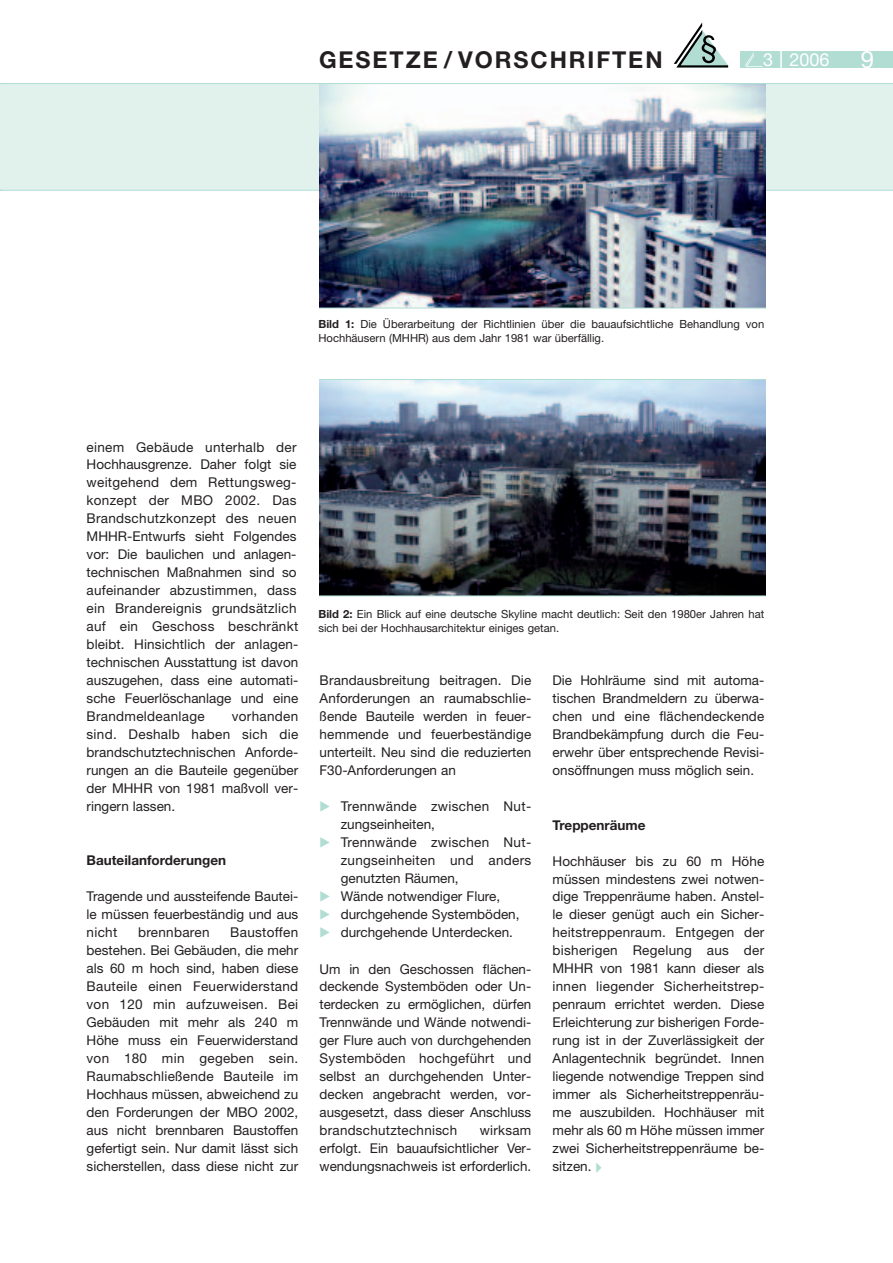
<style>
.page{position:relative;width:893px;height:1263px;background:#fff}
.page>*{position:absolute;margin:0;border:0;box-sizing:border-box;transform-origin:0 0}
.t1{font:24px "Helvetica Neue";color:#fff}
.t2{font:700 23.25px "Helvetica Neue";letter-spacing:.085em;color:#231f20}
.t3{font:18px "Helvetica Neue";color:#fff}
.t4{font:13.5px/18px "Helvetica Neue";color:#231f20;text-align:justify}
.t5{font:700 13.5px "Helvetica Neue";color:#231f20}
.t6{font:13.5px "Helvetica Neue";letter-spacing:.02em;color:#231f20}
.t7{font:11.25px/13.5px "Helvetica Neue";color:#231f20}
.s1{font-weight:700}
.s2{font-family:"European Pi Three";font-size:12px;color:#b1ddd3}
</style>
<div class="page">
<svg style="left:674px;top:22px;width:54px;height:45px"></svg>
<div style="left:740px;top:51px;width:152px;height:17px;background:#b1ddd3"></div>
<svg style="left:745px;top:52px;width:17px;height:15px"></svg>
<div style="left:0;top:84px;width:892px;height:106px;background:#e1f2ed"></div>
<hr style="left:0;top:190px;width:892px;height:1px;background:#b1ddd3">
<svg style="left:780px;top:51px;width:1px;height:17px"></svg>
<img style="left:319px;top:84px;width:446px;height:224px">
<img style="left:319px;top:380px;width:446px;height:215px">
<hr style="left:319px;top:379px;width:446px;height:1px;background:#b1ddd3">
<hr style="left:319px;top:308px;width:446px;height:1px;background:#b1ddd3">
<hr style="left:319px;top:595px;width:446px;height:1px;background:#b1ddd3">
<hr style="left:0;top:83px;width:892px;height:1px;background:#b1ddd3">
<h2 class="t2" style="left:319px;top:51px;width:345px">GESETZE / VORSCHRIFTEN</h2>
<h3 class="t3" style="left:763px;top:53px;width:68px">3 2006</h3>
<h1 class="t1" style="left:860px;top:51px;width:15px">9</h1>
<p class="t7" style="left:318px;top:319px;width:447px"><span class="s1">Bild 1:</span> Die Überarbeitung der Richtlinien über die bauaufsichtliche Behandlung von<br>Hochhäusern (MHHR) aus dem Jahr 1981 war überfällig.</p>
<p class="t4" style="left:87px;top:439px;width:213px;text-align:left">einem Gebäude unterhalb der<br>Hochhausgrenze. Daher folgt sie weitgehend dem Rettungsweg&shy;konzept der MBO 2002. Das<br>Brandschutzkonzept des neuen<br>MHHR-Entwurfs sieht Folgendes vor: Die baulichen und anlagen&shy;technischen Maßnahmen sind so aufeinander abzustimmen, dass ein Brandereignis grundsätzlich auf ein Geschoss beschränkt bleibt. Hinsichtlich der anlagen&shy;technischen Ausstattung ist davon auszugehen, dass eine automati&shy;sche Feuerlöschanlage und eine<br>Brandmeldeanlage</p>
<p class="t4" style="left:87px;top:709px;width:213px;text-indent:145px">vorhanden sind. Deshalb haben sich die brandschutztechnischen Anforde&shy;rungen an die Bauteile gegenüber der MHHR von 1981 maßvoll ver&shy;ringern lassen.</p>
<p class="t5" style="left:87px;top:856px;width:141px">Bauteilanforderungen</p>
<p class="t4" style="left:87px;top:889px;width:213px">Tragende und aussteifende Bautei&shy;le müssen feuerbeständig und aus nicht</p>
<p class="t4" style="left:87px;top:925px;width:213px;text-indent:144px">Baustoffen bestehen. Bei Gebäuden, die mehr als 60 m hoch sind, haben diese Bauteile einen Feuerwiderstand von 120 min aufzuweisen. Bei Gebäuden mit mehr als 240 m Höhe muss ein Feuerwiderstand von 180 min gegeben sein.<br>Raumabschließende Bauteile im Hochhaus müssen, abweichend zu den Forderungen der MBO 2002, aus nicht brennbaren Baustoffen gefertigt sein. Nur damit lässt sich sicherstellen, dass diese nicht zur</p>
<p class="t6" style="left:138px;top:928px;width:73px">brennbaren</p>
<p class="t7" style="left:318px;top:609px;width:447px"><span class="s1">Bild 2:</span> Ein Blick auf eine deutsche Skyline macht deutlich: Seit den 1980er Jahren hat sich bei der Hochhausarchitektur einiges getan.</p>
<p class="t4" style="left:319px;top:673px;width:213px">Brandausbreitung beitragen. Die Anforderungen an raumabschlie&shy;ßende Bauteile werden in feuer&shy;hemmende und feuerbeständige unterteilt. Neu sind die reduzierten F30-Anforderungen an</p>
<p class="t4" style="left:341px;top:799px;width:192px;text-align:left">Trennwände zwischen Nut&shy;zungseinheiten,<br>Trennwände zwischen Nut&shy;zungseinheiten und anders genutzten Räumen,<br>Wände notwendiger Flure, durchgehende Systemböden, durchgehende Unterdecken.</p>
<p class="t4" style="left:319px;top:961px;width:213px">Um in den Geschossen flächen&shy;deckende Systemböden oder Un&shy;terdecken zu ermöglichen, dürfen Trennwände und Wände notwendi&shy;ger Flure auch von durchgehenden Systemböden hochgeführt und selbst an durchgehenden Unter&shy;decken angebracht werden, vor&shy;ausgesetzt, dass dieser Anschluss brandschutztechnisch</p>
<p class="t4" style="left:319px;top:1123px;width:213px;text-indent:160px">wirksam erfolgt. Ein bauaufsichtlicher Ver&shy;wendungsnachweis ist erforderlich.</p>
<p class="t4" style="left:552px;top:673px;width:213px">Die Hohlräume sind mit automa&shy;tischen Brandmeldern zu überwa&shy;chen und eine flächendeckende Brandbekämpfung durch die Feu&shy;erwehr über entsprechende Revisi&shy;onsöffnungen muss möglich sein.</p>
<p class="t5" style="left:552px;top:820px;width:95px">Treppenräume</p>
<p class="t4" style="left:552px;top:853px;width:213px">Hochhäuser bis zu 60 m Höhe müssen mindestens zwei notwen&shy;dige Treppenräume haben. Anstel&shy;le dieser genügt auch ein Sicher&shy;heitstreppenraum. Entgegen der bisherigen Regelung aus der MHHR von 1981 kann dieser als innen liegender Sicherheitstrep&shy;penraum errichtet werden. Diese Erleichterung zur bisherigen Forde&shy;rung ist in der Zuverlässigkeit der Anlagentechnik begründet. Innen liegende notwendige Treppen sind immer als Sicherheitstreppenräu&shy;me auszubilden. Hochhäuser mit mehr als 60 m Höhe müssen immer zwei Sicherheitstreppenräume be&shy;sitzen. <span class="s2">-</span></p>
</div>
